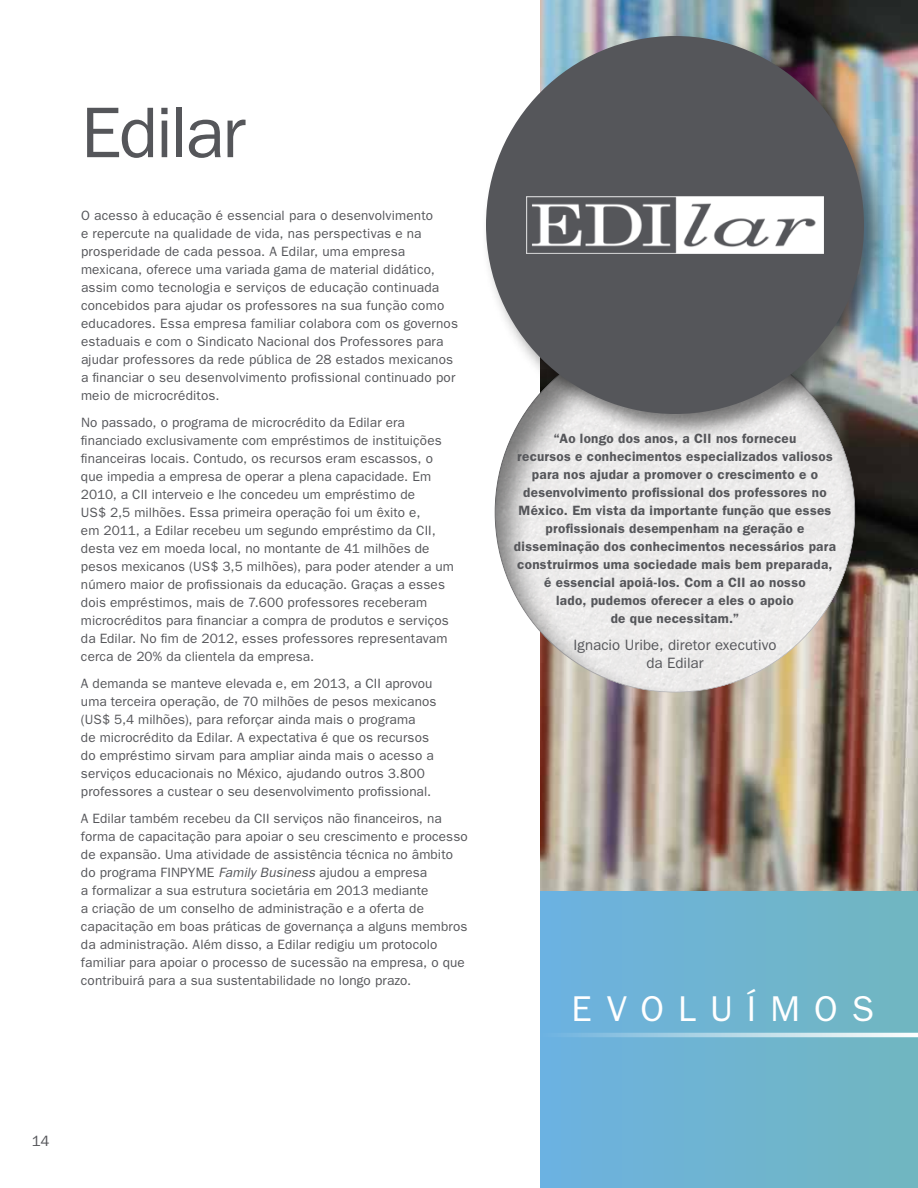
<style>
.page{position:relative;width:918px;height:1188px;background:#fff}
.page>*{position:absolute;margin:0;border:0;box-sizing:border-box;transform-origin:0 0}
.t1{font:72px "Franklin Gothic";color:#55565a}
.t2{font:36px "Franklin Gothic";color:#fff}
.t3{font:15px/18px "Franklin Gothic";color:#55565a;text-align:center}
.t4{font:13.5px/18px "Franklin Gothic";letter-spacing:.01em;color:#55565a}
.t5{font:600 13.5px/18px "Franklin Gothic";letter-spacing:.02em;color:#55565a;text-align:center}
.s1{font-style:italic}
</style>
<div class="page">
<img style="left:540px;top:0;width:378px;height:891px">
<div style="left:540px;top:891px;width:378px;height:297px;background:linear-gradient(to right,#6cb2e1,#71b6c0)"></div>
<svg style="left:540px;top:1033px;width:378px;height:4px;background:#b5d8e9"></svg>
<div style="left:492px;top:330px;width:363px;height:363px;background:#000;opacity:.5"></div>
<div style="left:481px;top:31px;width:408px;height:408px;background:#000;opacity:.5"></div>
<div style="left:486px;top:36px;width:378px;height:378px;background:#55565a;border-radius:50%"></div>
<img style="left:526px;top:196px;width:298px;height:58px">
<h1 class="t1" style="left:81px;top:91px;width:166px">Edilar</h1>
<p class="t4" style="left:81px;top:206px;width:379px">O acesso à educação é essencial para o desenvolvimento<br>e repercute na qualidade de vida, nas perspectivas e na prosperidade de cada pessoa. A Edilar, uma empresa mexicana, oferece uma variada gama de material didático, assim como tecnologia e serviços de educação continuada concebidos para ajudar os professores na sua função como educadores. Essa empresa familiar colabora com os governos estaduais e com o Sindicato N acional dos Professores para ajudar professores da rede pública de 28 estados mexicanos a financiar o seu desenvolvimento profissional continuado por meio de microcréditos.</p>
<p class="t4" style="left:81px;top:413px;width:374px">No passado, o programa de microcrédito da Edilar era financiado exclusivamente com empréstimos de instituições financeiras locais. Contudo, os recursos eram escassos, o que impedia a empresa de operar a plena capacidade. Em 2010, a CII interveio e lhe concedeu um empréstimo de<br>US$ 2,5 milhões. Essa primeira operação foi um êxito e,<br>em 2011, a Edilar recebeu um segundo empréstimo da CII , desta vez em moeda local, no montante de 41 milhões de pesos mexicanos (US$ 3,5 milhões), para poder atender a um número maior de profissionais da educação. Graças a esses dois empréstimos, mais de 7.600 professores receberam microcréditos para financiar a compra de produtos e serviços da Edilar. N o fim de 2012, esses professores representavam cerca de 20% da clientela da empresa.</p>
<p class="t4" style="left:81px;top:674px;width:357px">A demanda se manteve elevada e, em 2013, a CII aprovou uma terceira operação, de 70 milhões de pesos mexicanos (US$ 5,4 milhões), para reforçar ainda mais o programa<br>de microcrédito da Edilar. A expectativa é que os recursos do empréstimo sirvam para ampliar ainda mais o acesso a serviços educacionais no México, ajudando outros 3.800 professores a custear o seu desenvolvimento profissional.</p>
<p class="t4" style="left:81px;top:809px;width:388px">A Edilar também recebeu da CII serviços não financeiros, na forma de capacitação para apoiar o seu crescimento e processo de expansão. U ma atividade de assistência técnica no âmbito do programa FIN PYME <span class="s1">Family Business</span> ajudou a empresa<br>a formalizar a sua estrutura societária em 2013 mediante<br>a criação de um conselho de administração e a oferta de capacitação em boas práticas de governança a alguns membros da administração. Além disso, a Edilar redigiu um protocolo familiar para apoiar o processo de sucessão na empresa, o que contribuirá para a sua sustentabilidade no longo prazo.</p>
<p class="t3" style="left:32px;top:1132px;width:19px">14</p>
<p class="t5" style="left:514px;top:429px;width:323px">“Ao longo dos anos, a CII nos forneceu<br>recursos e conhecimentos especializados valiosos para nos ajudar a promover o crescimento e o desenvolvimento profissional dos professores no México. Em vista da importante função que esses profissionais desempenham na geração e disseminação dos conhecimentos necessários para construirmos uma sociedade mais bem preparada, é essencial apoiá-los. Com a CII ao nosso<br>lado, pudemos oferecer a eles o apoio<br>de que necessitam.”</p>
<p class="t3" style="left:573px;top:635px;width:205px">Ignacio U ribe, diretor executivo da Edilar</p>
<h2 class="t2" style="left:572px;top:988px;width:103px">EVOLUÍMO</h2>
<h2 class="t2" style="left:852px;top:988px;width:24px">S</h2>
</div>
